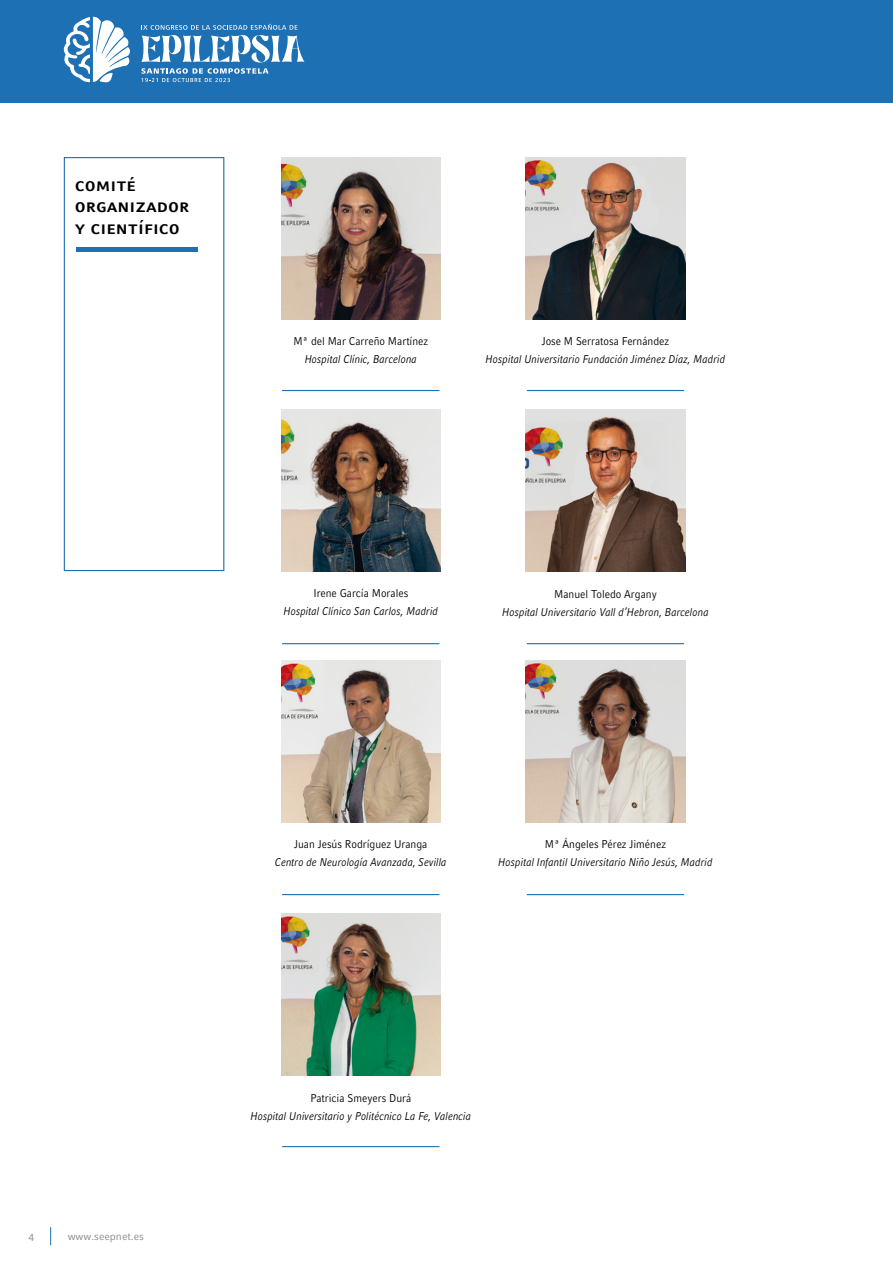
<style>
.page{position:relative;width:893px;height:1263px;background:#fff}
.page>*{position:absolute;margin:0;border:0;box-sizing:border-box;transform-origin:0 0}
.t1{font:18px/21.3px "Compatil Fact LT Bold SC";color:#000}
.t2{font:italic 11.25px "Compatil Fact LT Pro";letter-spacing:-.005em;color:#000;scale:.9 1}
.t3{font:11.25px "Compatil Fact LT";color:#000;scale:.9 1}
.t4{font:10.5px "Compatil Fact LT";color:#87888a}
</style>
<div class="page">
<div style="left:0;top:0;width:893px;height:102px;background:#1d70b3"></div>
<svg style="left:50px;top:1227px;width:1px;height:18px"></svg>
<svg style="left:63px;top:17px;width:67px;height:66px"></svg>
<svg style="left:141px;top:24px;width:163px;height:58px"></svg>
<img style="left:526px;top:661px;width:159px;height:162px">
<img style="left:526px;top:158px;width:159px;height:162px">
<img style="left:281px;top:409px;width:160px;height:162px">
<img style="left:281px;top:158px;width:160px;height:162px">
<img style="left:526px;top:409px;width:159px;height:162px">
<div style="left:64px;top:157px;width:160px;height:414px;border:1px solid #1d70b3"></div>
<div style="left:76px;top:247px;width:121px;height:5px;background:#1d70b3"></div>
<hr style="left:282px;top:390px;width:157px;height:1px;background:#1d70b3">
<hr style="left:527px;top:390px;width:157px;height:1px;background:#1d70b3">
<hr style="left:282px;top:643px;width:157px;height:1px;background:#1d70b3">
<hr style="left:527px;top:643px;width:157px;height:1px;background:#1d70b3">
<img style="left:281px;top:661px;width:160px;height:162px">
<img style="left:281px;top:913px;width:160px;height:162px">
<hr style="left:282px;top:894px;width:157px;height:1px;background:#1d70b3">
<hr style="left:527px;top:894px;width:157px;height:1px;background:#1d70b3">
<hr style="left:282px;top:1146px;width:157px;height:1px;background:#1d70b3">
<h1 class="t1" style="left:75px;top:174px;width:116px">comité organizador y científico</h1>
<p class="t3" style="left:293px;top:335px;width:151px">Mª del Mar Carreño Martínez</p>
<p class="t2" style="left:305px;top:353px;width:126px">Hospital Clínic, Barcelona</p>
<p class="t3" style="left:542px;top:335px;width:143px">Jose M Serratosa Fernández</p>
<p class="t2" style="left:486px;top:353px;width:268px">Hospital Universitario Fundación Jiménez Díaz, Madrid</p>
<p class="t3" style="left:313px;top:586px;width:107px">Irene García Morales</p>
<p class="t2" style="left:283px;top:604px;width:174px">Hospital Clínico San Carlos, Madrid</p>
<p class="t3" style="left:554px;top:587px;width:116px">Manuel Toledo Argany</p>
<p class="t2" style="left:502px;top:605px;width:231px">Hospital Universitario Vall d’Hebron, Barcelona</p>
<p class="t3" style="left:294px;top:838px;width:150px">Juan Jesús Rodríguez Uranga</p>
<p class="t2" style="left:275px;top:855px;width:192px">Centro de Neurología Avanzada, Sevilla</p>
<p class="t3" style="left:545px;top:838px;width:136px">Mª Ángeles Pérez Jiménez</p>
<p class="t2" style="left:498px;top:855px;width:240px">Hospital Infantil Universitario Niño Jesús, Madrid</p>
<p class="t4" style="left:29px;top:1231px;width:7px">4</p>
<p class="t4" style="left:68px;top:1230px;width:78px">www.seepnet.es</p>
<p class="t3" style="left:310px;top:1091px;width:113px">Patricia Smeyers Durá</p>
<p class="t2" style="left:250px;top:1109px;width:247px">Hospital Universitario y Politécnico La Fe, Valencia</p>
</div>
